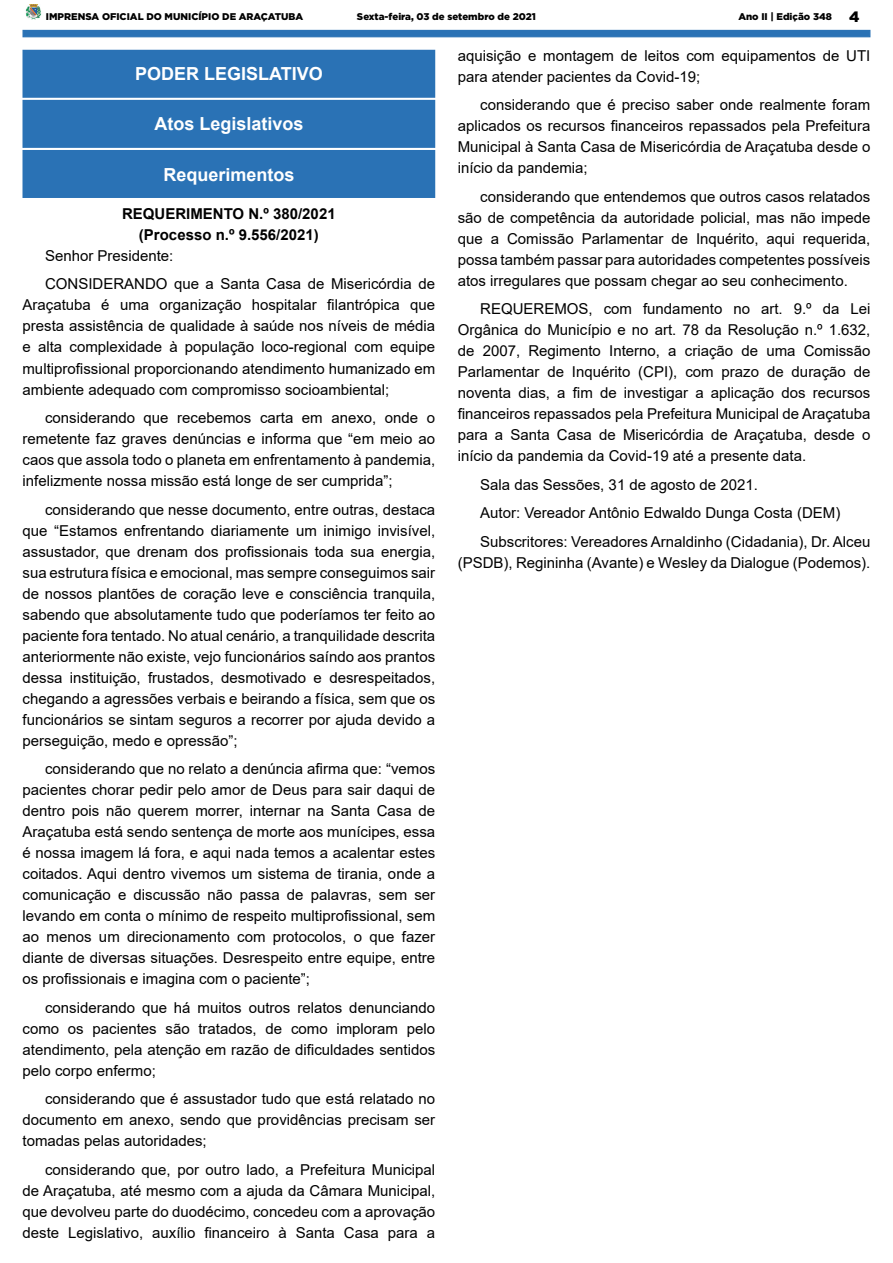
<style>
.page{position:relative;width:893px;height:1263px;background:#fff}
.page>*{position:absolute;margin:0;border:0;box-sizing:border-box;transform-origin:0 0}
.t1{font:700 18px "Arial";color:#fff}
._2_-_Corpo{font:15px/21px "Arial";color:#000;text-align:justify}
._1_-_Cabeçalho{font:700 15px "Arial";color:#000}
.t2{font:900 9.75px "Gotham";color:#000}
.s1{font-size:15px}
</style>
<div class="page">
<div style="left:22px;top:30px;width:848px;height:7px;background:#2a72b5"></div>
<img style="left:25px;top:4px;width:17px;height:16px">
<div style="left:23px;top:50px;width:412px;height:47px;background:#2a72b5"></div>
<div style="left:22px;top:50px;width:413px;height:48px;border:1px solid #2a72b5"></div>
<div style="left:23px;top:100px;width:412px;height:47px;background:#2a72b5"></div>
<div style="left:22px;top:100px;width:413px;height:48px;border:1px solid #2a72b5"></div>
<div style="left:23px;top:151px;width:412px;height:46px;background:#2a72b5"></div>
<div style="left:22px;top:150px;width:413px;height:48px;border:1px solid #2a72b5"></div>
<p class="t2" style="left:46px;top:10px;width:259px">IMPRENSA OFICIAL DO MUNICÍPIO DE ARAÇATUBA</p>
<p class="t2" style="left:357px;top:10px;width:181px">Sexta-feira, 03 de setembro de 2021</p>
<p class="t2" style="left:738px;top:10px;width:123px">Ano II | Edição 348 <span class="s1">4</span></p>
<p class="t1" style="left:135px;top:61px;width:189px">PODER LEGISLATIVO</p>
<p class="t1" style="left:154px;top:111px;width:151px">Atos Legislativos</p>
<p class="t1" style="left:163px;top:161px;width:133px">Requerimentos</p>
<p class="_1_-_Cabeçalho" style="left:122px;top:203px;width:215px">REQUERIMENTO N.º 380/2021</p>
<p class="_1_-_Cabeçalho" style="left:139px;top:224px;width:181px">(Processo n.º 9.556/2021)</p>
<p class="_2_-_Corpo" style="left:45px;top:245px;width:130px">Senhor Presidente:</p>
<p class="_2_-_Corpo" style="left:22px;top:274px;width:414px;text-indent:22px">CONSIDERANDO que a Santa Casa de Misericórdia de Araçatuba é uma organização hospitalar filantrópica que presta assistência de qualidade à saúde nos níveis de média e alta complexidade à população loco-regional com equipe multiprofissional proporcionando atendimento humanizado em ambiente adequado com compromisso socioambiental;</p>
<p class="_2_-_Corpo" style="left:22px;top:407px;width:414px;text-indent:22px">considerando que recebemos carta em anexo, onde o remetente faz graves denúncias e informa que “em meio ao caos que assola todo o planeta em enfrentamento à pandemia, infelizmente nossa missão está longe de ser cumprida”;</p>
<p class="_2_-_Corpo" style="left:22px;top:499px;width:414px;text-indent:22px">considerando que nesse documento, entre outras, destaca que “Estamos enfrentando diariamente um inimigo invisível, assustador, que drenam dos profissionais toda sua energia, sua estrutura física e emocional, mas sempre conseguimos sair de nossos plantões de coração leve e consciência tranquila, sabendo que absolutamente tudo que poderíamos ter feito ao paciente fora tentado. No atual cenário, a tranquilidade descrita anteriormente não existe, vejo funcionários saíndo aos prantos dessa instituição, frustados, desmotivado e desrespeitados, chegando a agressões verbais e beirando a física, sem que os funcionários se sintam seguros a recorrer por ajuda devido a perseguição, medo e opressão”;</p>
<p class="_2_-_Corpo" style="left:22px;top:758px;width:414px;text-indent:22px">considerando que no relato a denúncia afirma que: “vemos pacientes chorar pedir pelo amor de Deus para sair daqui de dentro pois não querem morrer, internar na Santa Casa de Araçatuba está sendo sentença de morte aos munícipes, essa é nossa imagem lá fora, e aqui nada temos a acalentar estes coitados. Aqui dentro vivemos um sistema de tirania, onde a comunicação e discussão não passa de palavras, sem ser levando em conta o mínimo de respeito multiprofissional, sem ao menos um direcionamento com protocolos, o que fazer diante de diversas situações. Desrespeito entre equipe, entre os profissionais e imagina com o paciente”;</p>
<p class="_2_-_Corpo" style="left:22px;top:997px;width:414px;text-indent:22px">considerando que há muitos outros relatos denunciando como os pacientes são tratados, de como imploram pelo atendimento, pela atenção em razão de dificuldades sentidos pelo corpo enfermo;</p>
<p class="_2_-_Corpo" style="left:22px;top:1088px;width:414px;text-indent:22px">considerando que é assustador tudo que está relatado no documento em anexo, sendo que providências precisam ser tomadas pelas autoridades;</p>
<p class="_2_-_Corpo" style="left:22px;top:1159px;width:414px;text-indent:22px">considerando que, por outro lado, a Prefeitura Municipal de Araçatuba, até mesmo com a ajuda da Câmara Municipal, que devolveu parte do duodécimo, concedeu com a aprovação deste Legislativo, auxílio financeiro à Santa Casa para a</p>
<p class="_2_-_Corpo" style="left:458px;top:45px;width:414px">aquisição e montagem de leitos com equipamentos de UTI para atender pacientes da Covid-19;</p>
<p class="_2_-_Corpo" style="left:458px;top:94px;width:414px;text-indent:22px">considerando que é preciso saber onde realmente foram aplicados os recursos financeiros repassados pela Prefeitura Municipal à Santa Casa de Misericórdia de Araçatuba desde o início da pandemia;</p>
<p class="_2_-_Corpo" style="left:458px;top:186px;width:414px;text-indent:22px">considerando que entendemos que outros casos relatados são de competência da autoridade policial, mas não impede que a Comissão Parlamentar de Inquérito, aqui requerida, possa também passar para autoridades competentes possíveis atos irregulares que possam chegar ao seu conhecimento.</p>
<p class="_2_-_Corpo" style="left:458px;top:298px;width:414px;text-indent:22px">REQUEREMOS, com fundamento no art. 9.º da Lei Orgânica do Município e no art. 78 da Resolução n.º 1.632, de 2007, Regimento Interno, a criação de uma Comissão Parlamentar de Inquérito (CPI), com prazo de duração de noventa dias, a fim de investigar a aplicação dos recursos financeiros repassados pela Prefeitura Municipal de Araçatuba para a Santa Casa de Misericórdia de Araçatuba, desde o início da pandemia da Covid-19 até a presente data.</p>
<p class="_2_-_Corpo" style="left:480px;top:474px;width:279px">Sala das Sessões, 31 de agosto de 2021.</p>
<p class="_2_-_Corpo" style="left:480px;top:502px;width:362px">Autor: Vereador Antônio Edwaldo Dunga Costa (DEM)</p>
<p class="_2_-_Corpo" style="left:458px;top:531px;width:414px;text-align:right">Subscritores: Vereadores Arnaldinho (Cidadania), Dr. Alceu (PSDB), Regininha (Avante) e Wesley da Dialogue (Podemos).</p>
</div>
